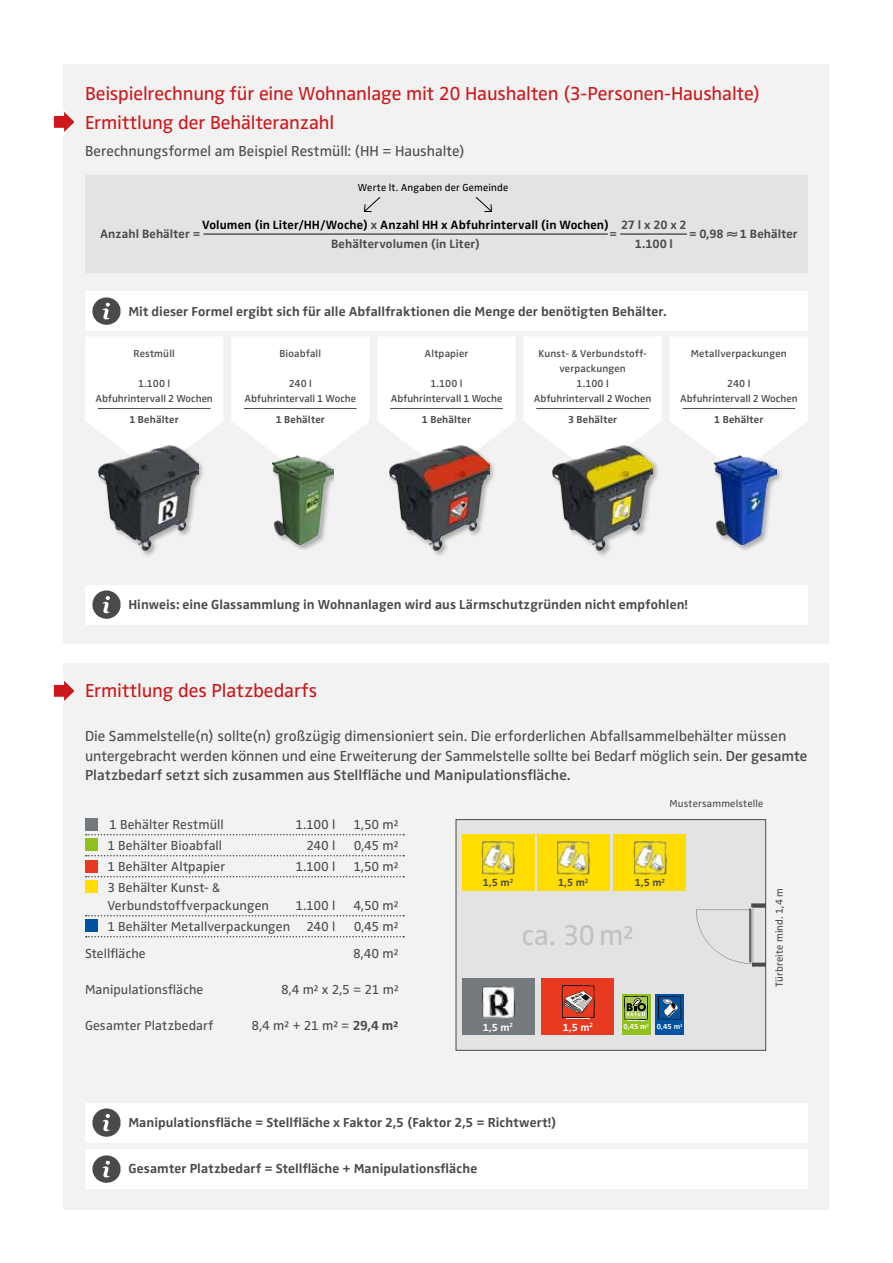
<style>
.page{position:relative;width:893px;height:1263px;background:#fff}
.page>*{position:absolute;margin:0;border:0;box-sizing:border-box;transform-origin:0 0}
.t1{font:29.4px "Zwo";letter-spacing:-.005em;color:#c2c2c2}
.t2{font:19.5px/28.5px "Zwo";letter-spacing:-.01em;color:#cd171a}
.t3{font:15px/19.5px "Zwo";color:#4a4a49}
.t4{font:700 13.5px "Zwo";letter-spacing:.01em;color:#4a4a49}
.t5{font:13.5px/18px "Zwo";letter-spacing:.005em;color:#4a4a49}
.t6{font:700 12.45px "Zwo";letter-spacing:.01em;color:#4a4a49}
.t7{font:700 12.45px "Zwo";letter-spacing:.01em;color:#000}
.t8{font:700 10.65px "Zwo";color:#4a4a49}
.t9{font:700 10.65px "Zwo";color:#fff}
.t10{font:600 10.5px/15px "Zwo";letter-spacing:.01em;color:#4a4a49;text-align:center}
.t11{font:700 10.5px "Zwo";letter-spacing:.015em;color:#4a4a49}
.t12{font:10.5px "Zwo";letter-spacing:.015em;color:#4a4a49}
.t13{font:10.5px "Zwo";letter-spacing:.02em;color:#000}
.t14{font:700 7.5px "Zwo";color:#fff}
.s1{color:#4a4a49}
.s2{font-weight:600}
.s3{font-weight:700}
</style>
<div class="page">
<div style="left:64px;top:64px;width:765px;height:580px;background:#f2f2f2"></div>
<div style="left:64px;top:663px;width:765px;height:546px;background:#f2f2f2"></div>
<svg style="left:86px;top:834px;width:318px;height:1px"></svg>
<svg style="left:86px;top:855px;width:318px;height:1px"></svg>
<svg style="left:86px;top:876px;width:318px;height:1px"></svg>
<svg style="left:86px;top:915px;width:318px;height:1px"></svg>
<svg style="left:86px;top:936px;width:318px;height:1px"></svg>
<div style="left:85px;top:175px;width:723px;height:98px;background:#e3e3e3"></div>
<div style="left:85px;top:337px;width:138px;height:108px;background:#fff"></div>
<svg style="left:670px;top:337px;width:138px;height:117px"></svg>
<div style="left:524px;top:337px;width:137px;height:108px;background:#fff"></div>
<div style="left:378px;top:337px;width:137px;height:108px;background:#fff"></div>
<svg style="left:232px;top:337px;width:137px;height:134px"></svg>
<hr style="left:98px;top:408px;width:112px;height:1px;background:#4a4a49">
<hr style="left:244px;top:408px;width:113px;height:1px;background:#4a4a49">
<hr style="left:390px;top:408px;width:113px;height:1px;background:#4a4a49">
<hr style="left:536px;top:408px;width:113px;height:1px;background:#4a4a49">
<hr style="left:682px;top:408px;width:113px;height:1px;background:#4a4a49">
<div style="left:97px;top:445px;width:109px;height:114px;background:#000;opacity:.3"></div>
<img style="left:98px;top:446px;width:100px;height:105px">
<div style="left:273px;top:455px;width:61px;height:94px;background:#000;opacity:.3"></div>
<img style="left:273px;top:455px;width:61px;height:90px">
<div style="left:388px;top:445px;width:109px;height:114px;background:#000;opacity:.3"></div>
<img style="left:389px;top:446px;width:100px;height:105px">
<div style="left:552px;top:445px;width:108px;height:114px;background:#000;opacity:.3"></div>
<img style="left:553px;top:446px;width:99px;height:105px">
<div style="left:714px;top:454px;width:69px;height:98px;background:#000;opacity:.3"></div>
<img style="left:715px;top:455px;width:61px;height:90px">
<svg style="left:53px;top:106px;width:23px;height:31px"></svg>
<svg style="left:53px;top:675px;width:23px;height:31px"></svg>
<div style="left:85px;top:291px;width:723px;height:39px;background:#fff"></div>
<img style="left:92px;top:297px;width:28px;height:28px">
<div style="left:85px;top:585px;width:723px;height:39px;background:#fff"></div>
<img style="left:92px;top:591px;width:28px;height:27px">
<div style="left:85px;top:1149px;width:723px;height:39px;background:#fff"></div>
<img style="left:92px;top:1155px;width:28px;height:27px">
<div style="left:85px;top:1103px;width:723px;height:39px;background:#fff"></div>
<img style="left:92px;top:1109px;width:28px;height:27px">
<svg style="left:364px;top:197px;width:17px;height:15px"></svg>
<svg style="left:475px;top:197px;width:17px;height:15px"></svg>
<div style="left:85px;top:919px;width:13px;height:13px;background:#0053a1"></div>
<div style="left:85px;top:880px;width:13px;height:13px;background:#fd0"></div>
<div style="left:85px;top:860px;width:13px;height:13px;background:#e73a21"></div>
<div style="left:85px;top:838px;width:13px;height:13px;background:#92c020"></div>
<div style="left:85px;top:818px;width:13px;height:13px;background:#73797c"></div>
<hr style="left:203px;top:233px;width:405px;height:2px;background:#4a4a49">
<hr style="left:620px;top:233px;width:67px;height:2px;background:#4a4a49">
<div style="left:456px;top:819px;width:310px;height:232px;background:#e3e3e3;border:1px solid #4a4a49"></div>
<div style="left:537px;top:834px;width:72px;height:57px;background:#fd0"></div>
<img style="left:557px;top:841px;width:32px;height:33px">
<div style="left:462px;top:834px;width:72px;height:57px;background:#fd0"></div>
<img style="left:482px;top:841px;width:32px;height:33px">
<div style="left:614px;top:834px;width:72px;height:57px;background:#fd0"></div>
<img style="left:634px;top:841px;width:32px;height:33px">
<div style="left:656px;top:994px;width:28px;height:41px;background:#0053a1"></div>
<svg style="left:658px;top:996px;width:23px;height:23px"></svg>
<div style="left:622px;top:994px;width:28px;height:41px;background:#92c020"></div>
<svg style="left:624px;top:996px;width:24px;height:24px"></svg>
<div style="left:462px;top:978px;width:72px;height:57px;background:#73797c"></div>
<img style="left:482px;top:986px;width:32px;height:32px">
<div style="left:542px;top:978px;width:72px;height:57px;background:#e73a21"></div>
<svg style="left:562px;top:985px;width:32px;height:33px"></svg>
<img style="left:696px;top:903px;width:69px;height:64px">
<h2 class="t2" style="left:85px;top:79px;width:677px">Beispielrechnung für eine Wohnanlage mit 20 Haushalten (3-Personen-Haushalte)<br>Ermittlung der Behälteranzahl</h2>
<p class="t3" style="left:85px;top:141px;width:381px">Berechnungsformel am Beispiel Restmüll: (HH = Haushalte)</p>
<p class="t13" style="left:358px;top:181px;width:152px">Werte lt. Angaben der Gemeinde</p>
<p class="t7" style="left:202px;top:218px;width:408px">Volumen (in Liter/HH/Woche) <span class="s1">x</span> Anzahl HH x Abfuhrintervall (in Wochen)</p>
<p class="t6" style="left:621px;top:218px;width:67px">27 l x 20 x 2</p>
<p class="t6" style="left:609px;top:227px;width:9px">=</p>
<p class="t6" style="left:689px;top:227px;width:36px">= 0,98</p>
<p class="t6" style="left:740px;top:227px;width:59px">1 Behälter</p>
<p class="t6" style="left:100px;top:227px;width:102px">Anzahl Behälter =</p>
<p class="t6" style="left:331px;top:237px;width:150px">Behältervolumen (in Liter)</p>
<p class="t6" style="left:635px;top:237px;width:39px">1.100 l</p>
<p class="t4" style="left:128px;top:303px;width:539px">Mit dieser Formel ergibt sich für alle Abfallfraktionen die Menge der benötigten Behälter.</p>
<p class="t10" style="left:133px;top:346px;width:43px">Restmüll</p>
<p class="t10" style="left:95px;top:376px;width:119px">1.100 l<br>Abfuhrintervall 2 Wochen</p>
<p class="t11" style="left:130px;top:413px;width:51px">1 Behälter</p>
<p class="t10" style="left:280px;top:346px;width:43px">Bioabfall</p>
<p class="t10" style="left:245px;top:376px;width:113px">240 l<br>Abfuhrintervall 1 Woche</p>
<p class="t11" style="left:276px;top:413px;width:51px">1 Behälter</p>
<p class="t10" style="left:425px;top:346px;width:45px">Altpapier</p>
<p class="t10" style="left:391px;top:376px;width:113px">1.100 l<br>Abfuhrintervall 1 Woche</p>
<p class="t11" style="left:422px;top:413px;width:51px">1 Behälter</p>
<p class="t10" style="left:534px;top:346px;width:119px">Kunst- &amp; Verbundstoff&shy;verpackungen<br>1.100 l<br>Abfuhrintervall 2 Wochen</p>
<p class="t11" style="left:568px;top:413px;width:51px">3 Behälter</p>
<p class="t10" style="left:691px;top:346px;width:98px">Metallverpackungen</p>
<p class="t10" style="left:680px;top:376px;width:119px">240 l<br>Abfuhrintervall 2 Wochen</p>
<p class="t11" style="left:714px;top:413px;width:51px">1 Behälter</p>
<p class="t4" style="left:128px;top:597px;width:561px">Hinweis: eine Glassammlung in Wohnanlagen wird aus Lärmschutzgründen nicht empfohlen!</p>
<h2 class="t2" style="left:85px;top:676px;width:234px">Ermittlung des Platzbedarfs</h2>
<p class="t3" style="left:85px;top:726px;width:724px">Die Sammelstelle(n) sollte(n) großzügig dimensioniert sein. Die erforderlichen Abfallsammelbehälter müssen untergebracht werden können und eine Erweiterung der Sammelstelle sollte bei Bedarf möglich sein. <span class="s2">Der gesamte<br>Platzbedarf setzt sich zusammen aus Stellfläche und Manipulationsfläche.</span></p>
<p class="t5" style="left:109px;top:815px;width:116px">1 Behälter Restmüll</p>
<p class="t5" style="left:296px;top:815px;width:41px">1.100 l</p>
<p class="t5" style="left:353px;top:815px;width:47px">1,50 m²</p>
<p class="t5" style="left:107px;top:836px;width:116px">1 Behälter Bioabfall</p>
<p class="t5" style="left:306px;top:836px;width:31px">240 l</p>
<p class="t5" style="left:354px;top:836px;width:46px">0,45 m²</p>
<p class="t5" style="left:107px;top:857px;width:119px">1 Behälter Altpapier</p>
<p class="t5" style="left:296px;top:857px;width:41px">1.100 l</p>
<p class="t5" style="left:353px;top:857px;width:47px">1,50 m²</p>
<p class="t5" style="left:107px;top:878px;width:163px">3 Behälter Kunst- &amp;<br>Verbundstoffverpackungen</p>
<p class="t12" style="left:669px;top:797px;width:95px">Mustersammelstelle</p>
<p class="t8" style="left:483px;top:877px;width:32px">1,5 m<sup>2</sup></p>
<p class="t8" style="left:635px;top:877px;width:32px">1,5 m<sup>2</sup></p>
<h1 class="t1" style="left:522px;top:918px;width:113px">ca. 30m²</h1>
<p class="t8" style="left:558px;top:877px;width:32px">1,5 m<sup>2</sup></p>
<p class="t12" style="left:773px;top:987px;width:101px;rotate:-90deg">Türbreite mind. 1,4 m</p>
<p class="t5" style="left:296px;top:896px;width:41px">1.100 l</p>
<p class="t5" style="left:354px;top:896px;width:46px">4,50 m²</p>
<p class="t5" style="left:107px;top:917px;width:230px">1 Behälter Metallverpackungen 240 l</p>
<p class="t5" style="left:354px;top:917px;width:46px">0,45 m²</p>
<p class="t5" style="left:85px;top:944px;width:62px">Stellfläche</p>
<p class="t5" style="left:353px;top:944px;width:47px">8,40 m²</p>
<p class="t5" style="left:85px;top:980px;width:120px">Manipulationsfläche</p>
<p class="t5" style="left:281px;top:980px;width:119px">8,4 m² x 2,5 = 21 m²</p>
<p class="t5" style="left:85px;top:1016px;width:130px">Gesamter Platzbedarf</p>
<p class="t5" style="left:252px;top:1016px;width:148px">8,4 m² + 21 m² = <span class="s3">29,4 m²</span></p>
<p class="t9" style="left:483px;top:1021px;width:32px">1,5 m<sup>2</sup></p>
<p class="t9" style="left:563px;top:1021px;width:32px">1,5 m<sup>2</sup></p>
<p class="t14" style="left:623px;top:1022px;width:27px">0,45 m<sup>2</sup></p>
<p class="t14" style="left:657px;top:1022px;width:27px">0,45 m<sup>2</sup></p>
<p class="t4" style="left:128px;top:1115px;width:430px">Manipulationsfläche = Stellfläche x Faktor 2,5 (Faktor 2,5 = Richtwert!)</p>
<p class="t4" style="left:128px;top:1161px;width:350px">Gesamter Platzbedarf = Stellfläche + Manipulationsfläche</p>
</div>
